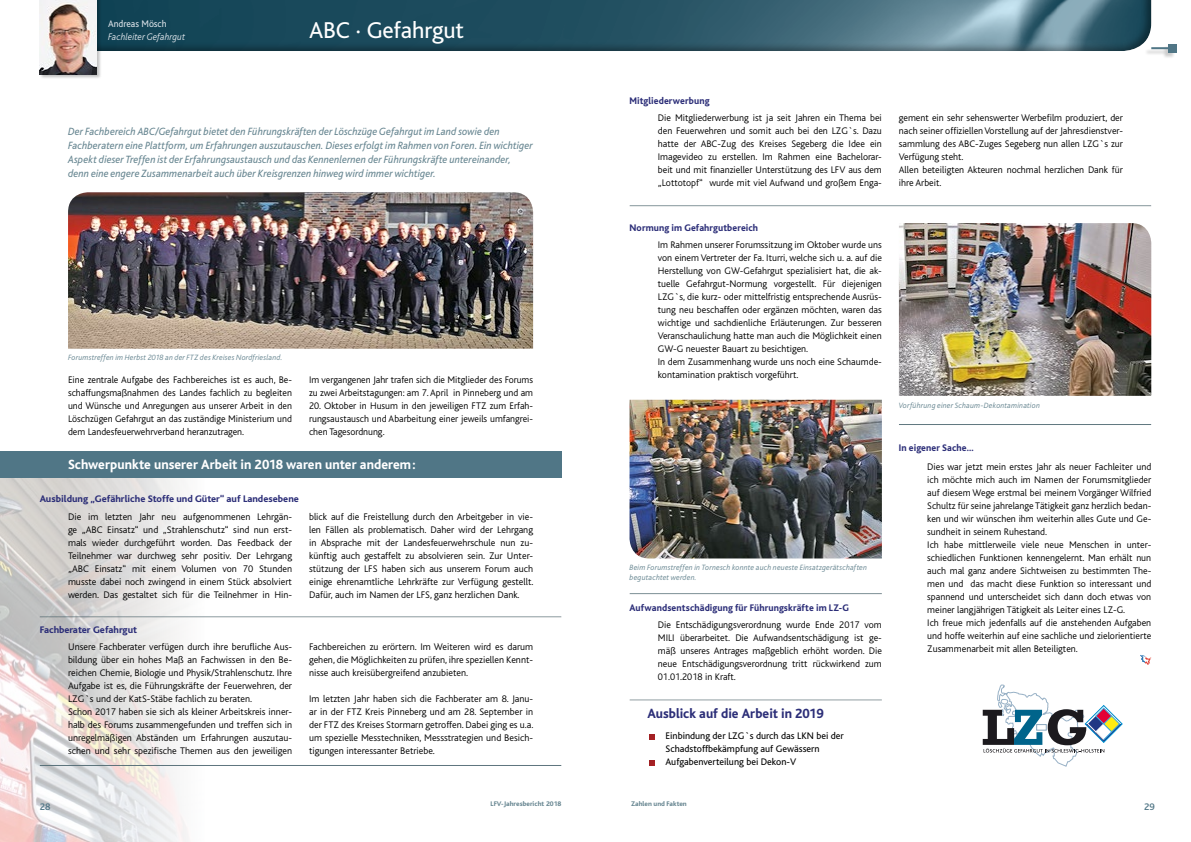
<style>
.page{position:relative;width:1191px;height:842px;background:#fff}
.page>*{position:absolute;margin:0;border:0;box-sizing:border-box;transform-origin:0 0}
.Überschrift_18{font:24px "Bliss";letter-spacing:-.01em;color:#fff}
.feuerwehr_fliesstext{font:800 14px "Bliss";letter-spacing:.005em;color:#fff;scale:.95 1}
.feuerwehr_fliesstext-2{font:800 14px "Bliss";color:#2c2e78;scale:.95 1}
.feuerwehr_fliesstext-3{font:italic 11px/14px "Bliss";letter-spacing:.005em;color:#678691;scale:.95 1}
.feuerwehr_fliesstext-4{font:300 10px/13px "Bliss";color:#000;text-align:justify}
.feuerwehr_fliesstext-5{font:800 10px "Bliss";letter-spacing:.005em;color:#2c2e78;scale:.95 1}
.feuerwehr_fliesstext-6{font:10px "Bliss";color:#000}
.feuerwehr_fliesstext-7{font:800 10px "Bliss";letter-spacing:.005em;color:#2c2e78}
.feuerwehr_fliesstext-8{font:italic 300 10px "Bliss";letter-spacing:.01em;color:#dbe2e8;scale:.95 1}
.feuerwehr_fliesstext-9{font:10px "Bliss";color:#dbe2e8;scale:.95 1}
.t1{font:500 10px "Bliss";color:#507686}
.t2{font:italic 300 8px/10px "Bliss";letter-spacing:.02em;color:#678691}
.t3{font:800 7px "Bliss";color:#678691}
</style>
<div class="page">
<img style="left:0;top:478px;width:188px;height:364px">
<img style="left:899px;top:223px;width:252px;height:173px">
<div style="left:0;top:451px;width:561px;height:27px;background:#507686"></div>
<svg style="left:982px;top:684px;width:140px;height:83px"></svg>
<div style="left:1036px;top:724px;width:10px;height:6px;background:#fff"></div>
<div style="left:1036px;top:724px;width:10px;height:6px;border:1px solid #8da9c0"></div>
<div style="left:641px;top:725px;width:23px;height:15px;background:#000;opacity:.2"></div>
<div style="left:641px;top:751px;width:23px;height:15px;background:#000;opacity:.2"></div>
<svg style="left:1140px;top:655px;width:11px;height:10px"></svg>
<hr style="left:629px;top:206px;width:522px;height:1px;background:#678691">
<hr style="left:40px;top:617px;width:521px;height:1px;background:#678691">
<div style="left:31px;top:608px;width:540px;height:9px;background:#000;opacity:.2"></div>
<div style="left:31px;top:757px;width:540px;height:9px;background:#000;opacity:.2"></div>
<div style="left:84px;top:0;width:1075px;height:51px;background:#000;opacity:.36"></div>
<div style="left:1144px;top:46px;width:31px;height:13px;background:#000;opacity:.2"></div>
<hr style="left:1151px;top:47px;width:21px;height:2px;background:#507686">
<div style="left:1168px;top:44px;width:8px;height:8px;background:#507686"></div>
<div style="left:39px;top:0;width:62px;height:80px;background:#000;opacity:.25"></div>
<img style="left:40px;top:0;width:57px;height:75px">
<img style="left:629px;top:400px;width:253px;height:158px">
<img style="left:68px;top:192px;width:465px;height:157px">
<hr style="left:629px;top:700px;width:253px;height:1px;background:#678691">
<p class="feuerwehr_fliesstext-9" style="left:108px;top:19px;width:63px">Andreas Mösch</p>
<p class="feuerwehr_fliesstext-8" style="left:108px;top:32px;width:83px">Fachleiter Gefahrgut</p>
<p class="Überschrift_18" style="left:309px;top:18px;width:156px">ABC · Gefahrgut</p>
<p class="feuerwehr_fliesstext-3" style="left:68px;top:124px;width:491px">Der Fachbereich ABC/Gefahrgut bietet den Führungskräften der Löschzüge Gefahrgut im Land sowie den Fachberatern eine Plattform, um Erfahrungen auszutauschen. Dieses erfolgt im Rahmen von Foren. Ein wichtiger Aspekt dieser Treffen ist der Erfahrungsaustausch und das Kennenlernen der Führungskräfte untereinander, denn eine engere Zusammenarbeit auch über Kreisgrenzen hinweg wird immer wichtiger.</p>
<p class="t2" style="left:68px;top:353px;width:216px">Forumstreffen im Herbst 2018 an der FTZ des Kreises Nordfriesland.</p>
<p class="feuerwehr_fliesstext-4" style="left:68px;top:374px;width:225px">Eine zentrale Aufgabe des Fachbereiches ist es auch, Be&shy;schaffungsmaßnahmen des Landes fachlich zu begleiten und Wünsche und Anregungen aus unserer Arbeit in den Löschzügen Gefahrgut an das zuständige Ministerium und dem Landesfeuerwehrverband heranzutragen.</p>
<p class="feuerwehr_fliesstext-4" style="left:309px;top:374px;width:225px">Im vergangenen Jahr trafen sich die Mitglieder des Forums zu zwei Arbeitstagungen: am 7. April in Pinneberg und am</p>
<p class="feuerwehr_fliesstext-4" style="left:309px;top:400px;width:225px">20. Oktober in Husum in den jeweiligen FTZ zum Erfah&shy;rungsaustausch und Abarbeitung einer jeweils umfangrei&shy;chen Tagesordnung.</p>
<p class="feuerwehr_fliesstext" style="left:68px;top:457px;width:367px">Schwerpunkte unserer Arbeit in 2018 waren unter anderem:</p>
<p class="feuerwehr_fliesstext-7" style="left:40px;top:494px;width:261px">Ausbildung „Gefährliche Stoffe und Güter“ auf Landesebene</p>
<p class="feuerwehr_fliesstext-4" style="left:68px;top:510px;width:225px">Die im letzten Jahr neu aufgenommenen Lehrgän&shy;ge „ABC Einsatz“ und „Strahlenschutz“ sind nun erst&shy;mals wieder durchgeführt worden. Das Feedback der Teilnehmer war durchweg sehr positiv. Der Lehrgang „ABC Einsatz“ mit einem Volumen von 70 Stunden musste dabei noch zwingend in einem Stück absolviert werden. Das gestaltet sich für die Teilnehmer in Hin-</p>
<p class="feuerwehr_fliesstext-4" style="left:309px;top:510px;width:226px">blick auf die Freistellung durch den Arbeitgeber in vie&shy;len Fällen als problematisch. Daher wird der Lehrgang in Absprache mit der Landesfeuerwehrschule nun zu&shy;künftig auch gestaffelt zu absolvieren sein. Zur Unter&shy;stützung der LFS haben sich aus unserem Forum auch einige ehrenamtliche Lehrkräfte zur Verfügung gestellt.<br>Dafür, auch im Namen der LFS, ganz herzlichen Dank.</p>
<p class="feuerwehr_fliesstext-7" style="left:40px;top:624px;width:99px">Fachberater Gefahrgut</p>
<p class="feuerwehr_fliesstext-4" style="left:68px;top:640px;width:225px">Unsere Fachberater verfügen durch ihre berufliche Aus&shy;bildung über ein hohes Maß an Fachwissen in den Be&shy;reichen Chemie, Biologie und Physik/Strahlenschutz. Ihre Aufgabe ist es, die Führungskräfte der Feuerwehren, der LZG`s und der KatS-Stäbe fachlich zu beraten.</p>
<p class="feuerwehr_fliesstext-4" style="left:68px;top:705px;width:225px">Schon 2017 haben sie sich als kleiner Arbeitskreis inner&shy;halb des Forums zusammengefunden und treffen sich in unregelmäßigen Abständen um Erfahrungen auszutau&shy;schen und sehr spezifische Themen aus den jeweiligen</p>
<p class="feuerwehr_fliesstext-4" style="left:309px;top:640px;width:225px">Fachbereichen zu erörtern. Im Weiteren wird es darum gehen, die Möglichkeiten zu prüfen, ihre speziellen Kennt&shy;nisse auch kreisübergreifend anzubieten.</p>
<p class="feuerwehr_fliesstext-4" style="left:309px;top:692px;width:226px">Im letzten Jahr haben sich die Fachberater am 8. Janu&shy;ar in der FTZ Kreis Pinneberg und am 28. September in der FTZ des Kreises Stormarn getroffen. Dabei ging es u.a. um spezielle Messtechniken, Messstrategien und Besich&shy;tigungen interessanter Betriebe.</p>
<p class="feuerwehr_fliesstext-5" style="left:629px;top:96px;width:86px">Mitgliederwerbung</p>
<p class="feuerwehr_fliesstext-4" style="left:658px;top:111px;width:225px">Die Mitgliederwerbung ist ja seit Jahren ein Thema bei den Feuerwehren und somit auch bei den LZG`s. Dazu hatte der ABC-Zug des Kreises Segeberg die Idee ein Imagevideo zu erstellen. Im Rahmen eine Bachelorar&shy;beit und mit finanzieller Unterstützung des LFV aus dem „Lottotopf“ wurde mit viel Aufwand und großem Enga-</p>
<p class="feuerwehr_fliesstext-4" style="left:899px;top:111px;width:225px">gement ein sehr sehenswerter Werbefilm produziert, der nach seiner offiziellen Vorstellung auf der Jahresdienstver&shy;sammlung des ABC-Zuges Segeberg nun allen LZG`s zur Verfügung steht.</p>
<p class="feuerwehr_fliesstext-4" style="left:899px;top:163px;width:225px">Allen beteiligten Akteuren nochmal herzlichen Dank für ihre Arbeit.</p>
<p class="feuerwehr_fliesstext-5" style="left:629px;top:222px;width:137px">Normung im Gefahrgutbereich</p>
<p class="feuerwehr_fliesstext-4" style="left:658px;top:238px;width:225px">Im Rahmen unserer Forumssitzung im Oktober wurde uns von einem Vertreter der Fa. Iturri, welche sich u. a. auf die Herstellung von GW-Gefahrgut spezialisiert hat, die ak&shy;tuelle Gefahrgut-Normung vorgestellt. Für diejenigen LZG`s, die kurz- oder mittelfristig entsprechende Ausrüs&shy;tung neu beschaffen oder ergänzen möchten, waren das wichtige und sachdienliche Erläuterungen. Zur besseren Veranschaulichung hatte man auch die Möglichkeit einen GW-G neuester Bauart zu besichtigen.</p>
<p class="feuerwehr_fliesstext-4" style="left:658px;top:355px;width:225px">In dem Zusammenhang wurde uns noch eine Schaumde&shy;kontamination praktisch vorgeführt.</p>
<p class="t2" style="left:629px;top:563px;width:239px">Beim Forumstreffen in Tornesch konnte auch neueste Einsatzgerätschaften begutachtet werden.</p>
<p class="feuerwehr_fliesstext-5" style="left:629px;top:602px;width:232px">Aufwandsentschädigung für Führungskräfte im LZ-G</p>
<p class="feuerwehr_fliesstext-4" style="left:658px;top:618px;width:225px">Die Entschädigungsverordnung wurde Ende 2017 vom MILI überarbeitet. Die Aufwandsentschädigung ist ge&shy;mäß unseres Antrages maßgeblich erhöht worden. Die neue Entschädigungsverordnung tritt rückwirkend zum 01.01.2018 in Kraft.</p>
<p class="feuerwehr_fliesstext-2" style="left:647px;top:707px;width:187px">Ausblick auf die Arbeit in 2019</p>
<p class="feuerwehr_fliesstext-6" style="left:665px;top:731px;width:180px">Einbindung der LZG`s durch das LKN bei der</p>
<p class="feuerwehr_fliesstext-6" style="left:665px;top:744px;width:155px">Schadstoffbekämpfung auf Gewässern</p>
<p class="feuerwehr_fliesstext-6" style="left:665px;top:757px;width:132px">Aufgabenverteilung bei Dekon-V</p>
<p class="t2" style="left:899px;top:400px;width:143px">Vorführung einer Schaum-Dekontamination</p>
<p class="feuerwehr_fliesstext-5" style="left:899px;top:443px;width:80px">In eigener Sache…</p>
<p class="feuerwehr_fliesstext-4" style="left:927px;top:460px;width:225px">Dies war jetzt mein erstes Jahr als neuer Fachleiter und ich möchte mich auch im Namen der Forumsmitglieder auf diesem Wege erstmal bei meinem Vorgänger Wilfried Schultz für seine jahrelange Tätigkeit ganz herzlich bedan&shy;ken und wir wünschen ihm weiterhin alles Gute und Ge&shy;sundheit in seinem Ruhestand.</p>
<p class="feuerwehr_fliesstext-4" style="left:927px;top:538px;width:225px">Ich habe mittlerweile viele neue Menschen in unter&shy;schiedlichen Funktionen kennengelernt. Man erhält nun auch mal ganz andere Sichtweisen zu bestimmten The&shy;men und das macht diese Funktion so interessant und spannend und unterscheidet sich dann doch etwas von meiner langjährigen Tätigkeit als Leiter eines LZ-G.</p>
<p class="feuerwehr_fliesstext-4" style="left:927px;top:616px;width:225px">Ich freue mich jedenfalls auf die anstehenden Aufgaben und hoffe weiterhin auf eine sachliche und zielorientierte Zusammenarbeit mit allen Beteiligten.</p>
<p class="t3" style="left:490px;top:800px;width:72px">LFV-Jahresbericht 2018</p>
<p class="t3" style="left:631px;top:800px;width:57px">Zahlen und Fakten</p>
<p class="t1" style="left:40px;top:801px;width:12px">28</p>
<p class="t1" style="left:1144px;top:801px;width:12px">29</p>
</div>
